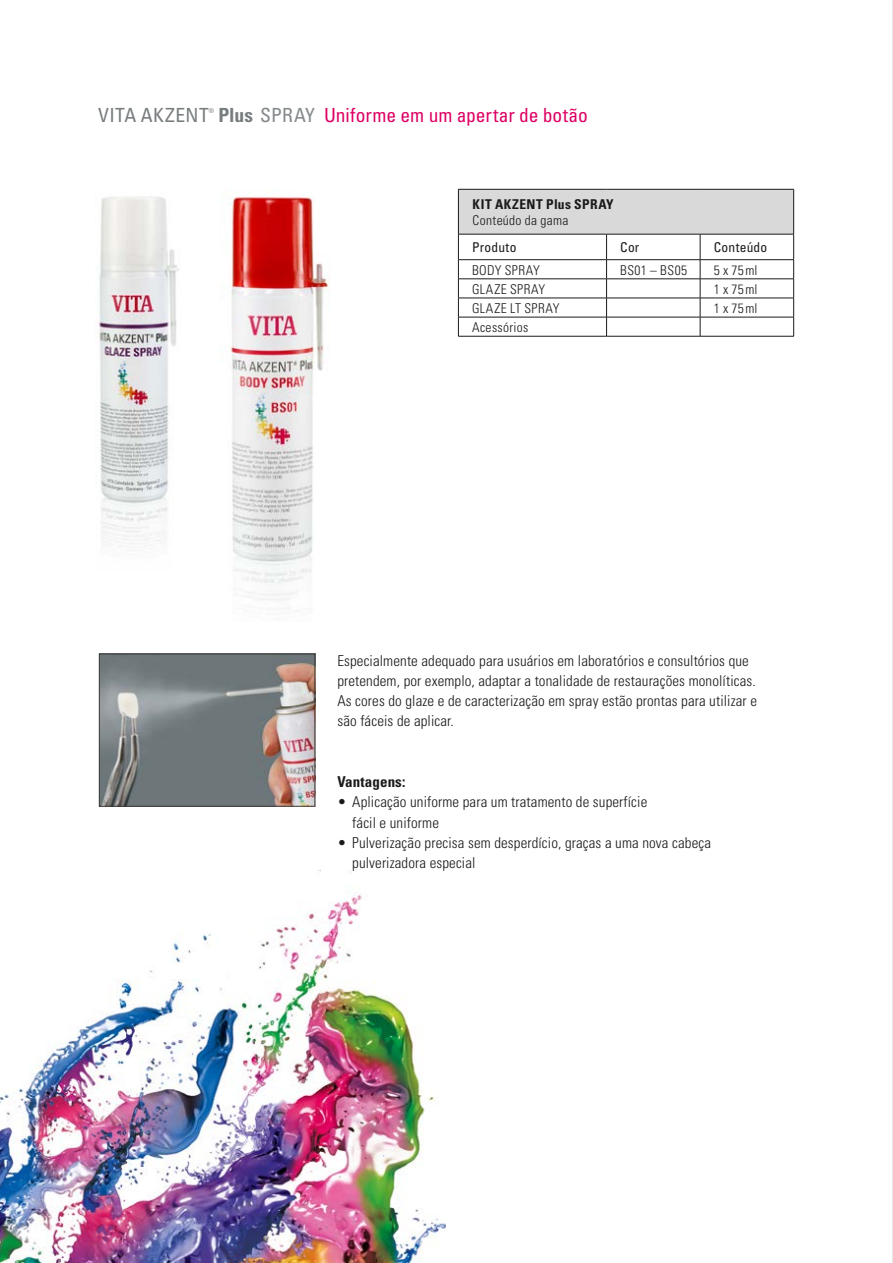
<style>
.page{position:relative;width:893px;height:1263px;background:#fff}
.page>*{position:absolute;margin:0;border:0;box-sizing:border-box;transform-origin:0 0}
.t1{font:condensed 19.5px "Univers LT";color:#dd0064}
.t2{font:condensed 19.5px "Univers LT";letter-spacing:.025em;color:#777c7f}
.t3{font:condensed 19.5px "Univers LT";letter-spacing:.01em;color:#858a8d}
.t4{font:300 condensed 15px/20.2px "Univers LT";letter-spacing:.01em;color:#1a1a1a}
.t5{font:700 condensed 15px "Univers LT";letter-spacing:.01em;color:#1a1a1a}
.t6{font:300 condensed 13.5px "Univers LT";letter-spacing:.025em;color:#1a1a1a}
.t7{font:700 condensed 13.5px "Univers LT";letter-spacing:.035em;color:#1a1a1a}
.t8{font:condensed 13.5px "Univers LT";letter-spacing:.02em;color:#1a1a1a}
.t9{font:condensed 6.6px "Univers LT";color:#777c7f}
.s1{font-weight:700;color:#777c7f}
</style>
<div class="page">
<img style="left:98px;top:196px;width:81px;height:351px">
<img style="left:0;top:870px;width:446px;height:393px">
<img style="left:220px;top:197px;width:110px;height:403px">
<img style="left:101px;top:656px;width:212px;height:148px">
<div style="left:99px;top:654px;width:216px;height:152px;border:1px solid #3b3b3a"></div>
<hr style="left:892px;top:0;width:1px;height:1263px;background:#dadada">
<div style="left:458px;top:189px;width:336px;height:45px;background:#d9d9d9"></div>
<hr style="left:458px;top:189px;width:149px;height:1px;background:#1a1a1a">
<hr style="left:458px;top:189px;width:1px;height:45px;background:#1a1a1a">
<hr style="left:607px;top:189px;width:93px;height:1px;background:#1a1a1a">
<hr style="left:700px;top:189px;width:94px;height:1px;background:#1a1a1a">
<hr style="left:793px;top:189px;width:1px;height:45px;background:#1a1a1a">
<hr style="left:458px;top:234px;width:149px;height:1px;background:#1a1a1a">
<hr style="left:607px;top:234px;width:93px;height:1px;background:#1a1a1a">
<hr style="left:700px;top:234px;width:94px;height:1px;background:#1a1a1a">
<hr style="left:458px;top:259px;width:149px;height:1px;background:#1a1a1a">
<hr style="left:607px;top:259px;width:93px;height:1px;background:#1a1a1a">
<hr style="left:700px;top:259px;width:94px;height:1px;background:#1a1a1a">
<hr style="left:458px;top:279px;width:149px;height:1px;background:#1a1a1a">
<hr style="left:607px;top:279px;width:93px;height:1px;background:#1a1a1a">
<hr style="left:700px;top:279px;width:94px;height:1px;background:#1a1a1a">
<hr style="left:458px;top:298px;width:149px;height:1px;background:#1a1a1a">
<hr style="left:607px;top:298px;width:93px;height:1px;background:#1a1a1a">
<hr style="left:700px;top:298px;width:94px;height:1px;background:#1a1a1a">
<hr style="left:458px;top:317px;width:149px;height:1px;background:#1a1a1a">
<svg style="left:458px;top:234px;width:1px;height:102px"></svg>
<hr style="left:607px;top:317px;width:93px;height:1px;background:#1a1a1a">
<svg style="left:606px;top:234px;width:1px;height:102px"></svg>
<hr style="left:700px;top:317px;width:94px;height:1px;background:#1a1a1a">
<svg style="left:700px;top:234px;width:1px;height:102px"></svg>
<svg style="left:793px;top:234px;width:1px;height:102px"></svg>
<hr style="left:458px;top:336px;width:149px;height:1px;background:#1a1a1a">
<hr style="left:607px;top:336px;width:93px;height:1px;background:#1a1a1a">
<hr style="left:700px;top:336px;width:94px;height:1px;background:#1a1a1a">
<h1 class="t2" style="left:98px;top:103px;width:112px">VITA AKZENT</h1>
<p class="t9" style="left:209px;top:106px;width:7px">®</p>
<h1 class="t3" style="left:218px;top:103px;width:98px"><span class="s1">Plus</span> SPRAY</h1>
<h1 class="t1" style="left:324px;top:103px;width:265px">Uniforme em um apertar de botão</h1>
<p class="t7" style="left:473px;top:196px;width:143px">KIT AKZENT Plus SPRAY</p>
<p class="t6" style="left:473px;top:212px;width:97px">Conteúdo da gama</p>
<p class="t8" style="left:472px;top:239px;width:46px">Produto</p>
<p class="t8" style="left:620px;top:239px;width:21px">Cor</p>
<p class="t8" style="left:714px;top:239px;width:55px">Conteúdo</p>
<p class="t6" style="left:472px;top:262px;width:69px">BODY SPRAY</p>
<p class="t6" style="left:620px;top:262px;width:69px">BS01 – BS05</p>
<p class="t6" style="left:714px;top:262px;width:45px">5 x 75ml</p>
<p class="t6" style="left:472px;top:281px;width:75px">GLAZE SPRAY</p>
<p class="t6" style="left:714px;top:281px;width:45px">1 x 75ml</p>
<p class="t6" style="left:472px;top:300px;width:89px">GLAZE LT SPRAY</p>
<p class="t6" style="left:714px;top:300px;width:45px">1 x 75ml</p>
<p class="t6" style="left:472px;top:319px;width:58px">Acessórios</p>
<p class="t4" style="left:337px;top:650px;width:421px">Especialmente adequado para usuários em laboratórios e consultórios que pretendem, por exemplo, adaptar a tonalidade de restaurações monolíticas.<br>As cores do glaze e de caracterização em spray estão prontas para utilizar e são fáceis de aplicar.</p>
<p class="t5" style="left:337px;top:773px;width:70px">Vantagens:</p>
<p class="t4" style="left:352px;top:792px;width:297px;text-indent:-15px">• Aplicação uniforme para um tratamento de superfície fácil e uniforme</p>
<p class="t4" style="left:352px;top:832px;width:360px;text-indent:-15px">• Pulverização precisa sem desperdício, graças a uma nova cabeça pulverizadora especial</p>
</div>
